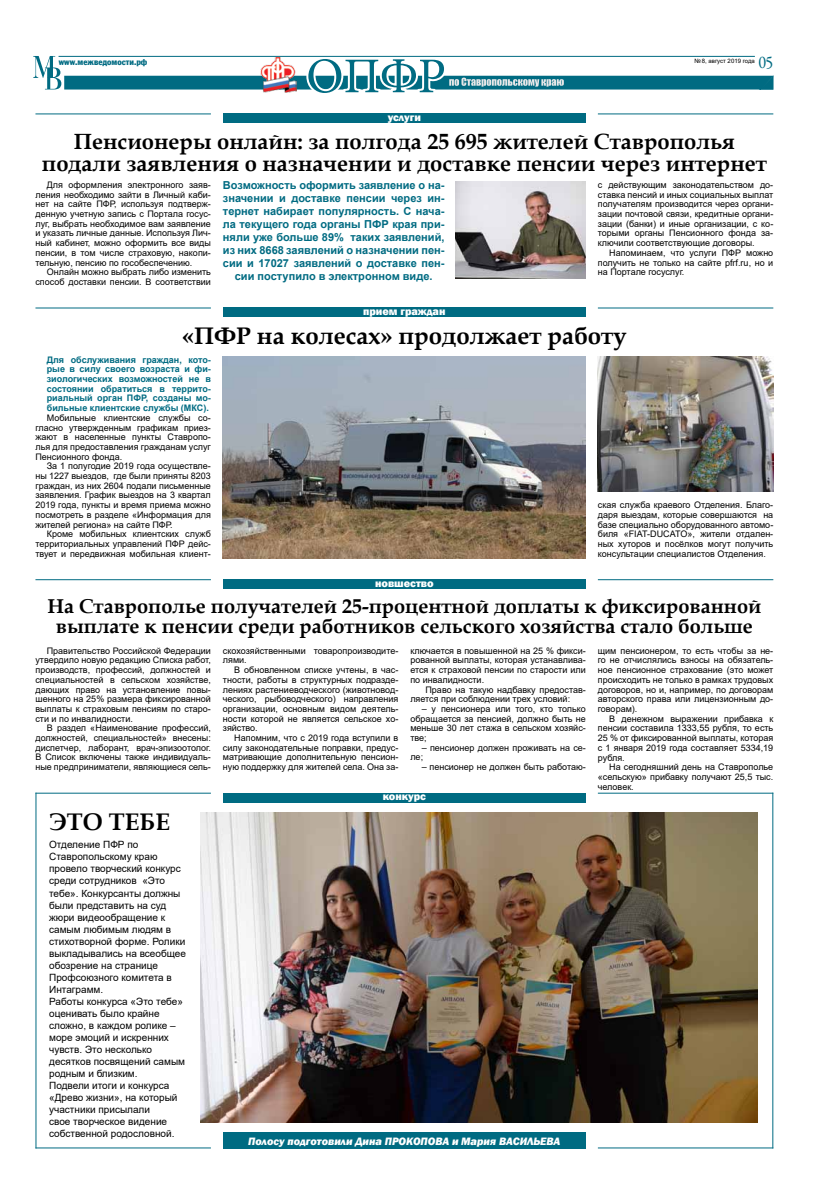
<style>
.page{position:relative;width:823px;height:1191px;background:#fff}
.page>*{position:absolute;margin:0;border:0;box-sizing:border-box;transform-origin:0 0}
.t1{font:700 24px "Book Antiqua";color:#000}
.t2{font:700 22px/22px "Book Antiqua";color:#000;text-align:center}
.t3{font:700 20px/20px "Book Antiqua";color:#000;text-align:center}
.t4{font:18px "Garamond Premr Pro";color:#006b82;scale:.9 1}
.t5{font:700 11px/13px "Arial";color:#006b82;text-align:center}
.t6{font:italic 800 11px "Franklin Gothic";color:#fff}
.t7{font:800 11px "Franklin Gothic";color:#fff}
.t8{font:10px/12px "Arial";color:#000}
.t9{font:9px/9.7px "Arial";color:#000;text-align:justify}
.t10{font:700 9px/9.7px "Arial";color:#006b82;text-align:justify}
.t11{font:9px "Fagot Condensed";color:#006b82}
.t12{font:6px "Arial";color:#000}
</style>
<div class="page">
<svg style="left:33px;top:55px;width:740px;height:38px"></svg>
<img style="left:260px;top:58px;width:36px;height:35px">
<div style="left:223px;top:1132px;width:362px;height:16px;background:#006b82"></div>
<div style="left:223px;top:113px;width:362px;height:10px;background:#006b82"></div>
<div style="left:223px;top:307px;width:362px;height:10px;background:#006b82"></div>
<div style="left:223px;top:579px;width:362px;height:10px;background:#006b82"></div>
<div style="left:223px;top:792px;width:362px;height:10px;background:#006b82"></div>
<hr style="left:597px;top:113px;width:175px;height:1px;background:#006b82">
<hr style="left:597px;top:307px;width:175px;height:1px;background:#006b82">
<hr style="left:597px;top:579px;width:175px;height:1px;background:#006b82">
<hr style="left:597px;top:792px;width:175px;height:1px;background:#006b82">
<hr style="left:35px;top:113px;width:176px;height:1px;background:#006b82">
<hr style="left:35px;top:307px;width:176px;height:1px;background:#006b82">
<hr style="left:35px;top:579px;width:176px;height:1px;background:#006b82">
<hr style="left:35px;top:792px;width:176px;height:1px;background:#006b82">
<hr style="left:35px;top:792px;width:1px;height:356px;background:#006b82">
<hr style="left:771px;top:792px;width:1px;height:356px;background:#006b82">
<hr style="left:35px;top:1147px;width:176px;height:1px;background:#006b82">
<hr style="left:597px;top:1147px;width:175px;height:1px;background:#006b82">
<img style="left:455px;top:181px;width:130px;height:97px">
<img style="left:597px;top:356px;width:175px;height:136px">
<img style="left:223px;top:356px;width:362px;height:203px">
<img style="left:200px;top:812px;width:556px;height:310px">
<p class="t11" style="left:59px;top:57px;width:90px">www.межведомости.рф</p>
<p class="t12" style="left:694px;top:57px;width:62px">№8, август 2019 года</p>
<h3 class="t4" style="left:758px;top:51px;width:18px">05</h3>
<p class="t7" style="left:387px;top:110px;width:35px">услуги</p>
<h2 class="t2" style="left:42px;top:130px;width:726px">Пенсионеры онлайн: за полгода 25 695 жителей Ставрополья подали заявления о назначении и доставке пенсии через интернет</h2>
<p class="t9" style="left:35px;top:180px;width:177px;text-indent:11px">Для оформления электронного заяв&shy;ления необходимо зайти в Личный каби&shy;нет на сайте ПФР, используя подтверж&shy;денную учетную запись с Портала госус&shy;луг, выбрать необходимое вам заявление и указать личные данные. Используя Лич&shy;ный кабинет, можно оформить все виды пенсии, в том числе страховую, накопи&shy;тельную, пенсию по гособеспечению.</p>
<p class="t9" style="left:35px;top:267px;width:177px;text-align:right">Онлайн можно выбрать либо изменить способ доставки пенсии. В соответствии</p>
<p class="t5" style="left:223px;top:179px;width:223px">Возможность оформить заявление о на&shy;значении и доставке пенсии через ин&shy;тернет набирает популярность. С нача&shy;ла текущего года органы ПФР края при&shy;няли уже больше 89% таких заявлений, из них 8668 заявлений о назначении пен&shy;сии и 17027 заявлений о доставке пен&shy;сии поступило в электронном виде.</p>
<p class="t9" style="left:597px;top:180px;width:177px">с действующим законодательством до&shy;ставка пенсий и иных социальных выплат получателям производится через органи&shy;зации почтовой связи, кредитные органи&shy;зации (банки) и иные организации, с ко&shy;торыми органы Пенсионного фонда за&shy;ключили соответствующие договоры.</p>
<p class="t9" style="left:597px;top:248px;width:177px;text-indent:11px">Напоминаем, что услуги ПФР можно получить не только на сайте pfrf.ru, но и на Портале госуслуг.</p>
<p class="t7" style="left:363px;top:304px;width:84px">прием граждан</p>
<h1 class="t1" style="left:182px;top:320px;width:446px">«ПФР на колесах» продолжает работу</h1>
<p class="t10" style="left:47px;top:355px;width:165px">Для обслуживания граждан, кото&shy;рые в силу своего возраста и фи&shy;зиологических возможностей не в состоянии обратиться в террито&shy;риальный орган ПФР, созданы мо&shy;бильные клиентские службы (МКС).</p>
<p class="t9" style="left:35px;top:413px;width:177px;text-indent:11px">Мобильные клиентские службы со&shy;гласно утвержденным графикам приез&shy;жают в населенные пункты Ставропо&shy;лья для предоставления гражданам услуг Пенсионного фонда.</p>
<p class="t9" style="left:35px;top:461px;width:177px;text-indent:11px">За 1 полугодие 2019 года осуществле&shy;ны 1227 выездов, где были приняты 8203 граждан, из них 2604 подали письменные заявления. График выездов на 3 квартал 2019 года, пункты и время приема можно посмотреть в разделе «Информация для жителей региона» на сайте ПФР.</p>
<p class="t9" style="left:35px;top:529px;width:177px;text-indent:11px">Кроме мобильных клиентских служб территориальных управлений ПФР дейс&shy;твует и передвижная мобильная клиент-</p>
<p class="t7" style="left:375px;top:576px;width:60px">новшество</p>
<p class="t9" style="left:597px;top:500px;width:177px">ская служба краевого Отделения. Благо&shy;даря выездам, которые совершаются на базе специально оборудованного автомо&shy;биля «FIAT-DUCATO», жители отдален&shy;ных хуторов и посёлков могут получить консультации специалистов Отделения.</p>
<h3 class="t3" style="left:47px;top:596px;width:715px">На Ставрополье получателей 25-процентной доплаты к фиксированной выплате к пенсии среди работников сельского хозяйства стало больше</h3>
<p class="t9" style="left:35px;top:645px;width:177px;text-indent:11px">Правительство Российской Федерации утвердило новую редакцию Списка работ, производств, профессий, должностей и специальностей в сельском хозяйстве, дающих право на установление повы&shy;шенного на 25% размера фиксированной выплаты к страховым пенсиям по старо&shy;сти и по инвалидности.</p>
<p class="t9" style="left:35px;top:723px;width:177px;text-indent:11px">В раздел «Наименование профессий, должностей, специальностей» внесены: диспетчер, лаборант, врач-эпизоотолог.<br>В Список включены также индивидуаль&shy;ные предприниматели, являющиеся сель-</p>
<h1 class="t1" style="left:49px;top:805px;width:122px">Это тебе</h1>
<p class="t8" style="left:49px;top:839px;width:138px">Отделение ПФР по<br>Ставропольскому краю провело творческий конкурс среди сотрудников «Это тебе». Конкурсанты должны были представить на суд жюри видеообращение к самым любимым людям в стихотворной форме. Ролики выкладывались на всеобщее обозрение на странице<br>Профсоюзного комитета в<br>Интаграмм.<br>Работы конкурса «Это тебе» оценивать было крайне сложно, в каждом ролике – море эмоций и искренних чувств. Это несколько десятков посвящений самым родным и близким.<br>Подвели итоги и конкурса «Древо жизни», на который участники присылали<br>свое творческое видение собственной родословной.</p>
<p class="t9" style="left:223px;top:645px;width:177px">скохозяйственными товаропроизводите&shy;лями.</p>
<p class="t9" style="left:223px;top:665px;width:177px;text-indent:11px">В обновленном списке учтены, в час&shy;тности, работы в структурных подразде&shy;лениях растениеводческого (животновод&shy;ческого, рыбоводческого) направления организации, основным видом деятель&shy;ности которой не является сельское хо&shy;зяйство.</p>
<p class="t9" style="left:223px;top:733px;width:177px;text-indent:11px">Напомним, что с 2019 года вступили в силу законодательные поправки, предус&shy;матривающие дополнительную пенсион&shy;ную поддержку для жителей села. Она за-</p>
<p class="t9" style="left:410px;top:645px;width:177px">ключается в повышенной на 25 % фикси&shy;рованной выплаты, которая устанавлива&shy;ется к страховой пенсии по старости или по инвалидности.</p>
<p class="t9" style="left:410px;top:684px;width:177px;text-indent:15px">Право на такую надбавку предостав&shy;ляется при соблюдении трех условий:</p>
<p class="t9" style="left:410px;top:704px;width:177px;text-indent:11px">– у пенсионера или того, кто только обращается за пенсией, должно быть не меньше 30 лет стажа в сельском хозяйс&shy;тве;</p>
<p class="t9" style="left:410px;top:742px;width:177px;text-indent:11px">– пенсионер должен проживать на се&shy;ле;</p>
<p class="t9" style="left:421px;top:762px;width:165px">– пенсионер не должен быть работаю-</p>
<p class="t7" style="left:382px;top:789px;width:45px">конкурс</p>
<p class="t9" style="left:597px;top:645px;width:177px">щим пенсионером, то есть чтобы за не&shy;го не отчислялись взносы на обязатель&shy;ное пенсионное страхование (это может происходить не только в рамках трудовых договоров, но и, например, по договорам авторского права или лицензионным до&shy;говорам).</p>
<p class="t9" style="left:597px;top:713px;width:177px;text-indent:11px">В денежном выражении прибавка к пенсии составила 1333,55 рубля, то есть 25 % от фиксированной выплаты, которая с 1 января 2019 года составляет 5334,19 рубля.</p>
<p class="t9" style="left:597px;top:762px;width:177px;text-indent:11px">На сегодняшний день на Ставрополье «сельскую» прибавку получают 25,5 тыс. человек.</p>
<p class="t6" style="left:248px;top:1133px;width:313px">Полосу подготовили Дина Прокопова и Мария Васильева</p>
</div>
